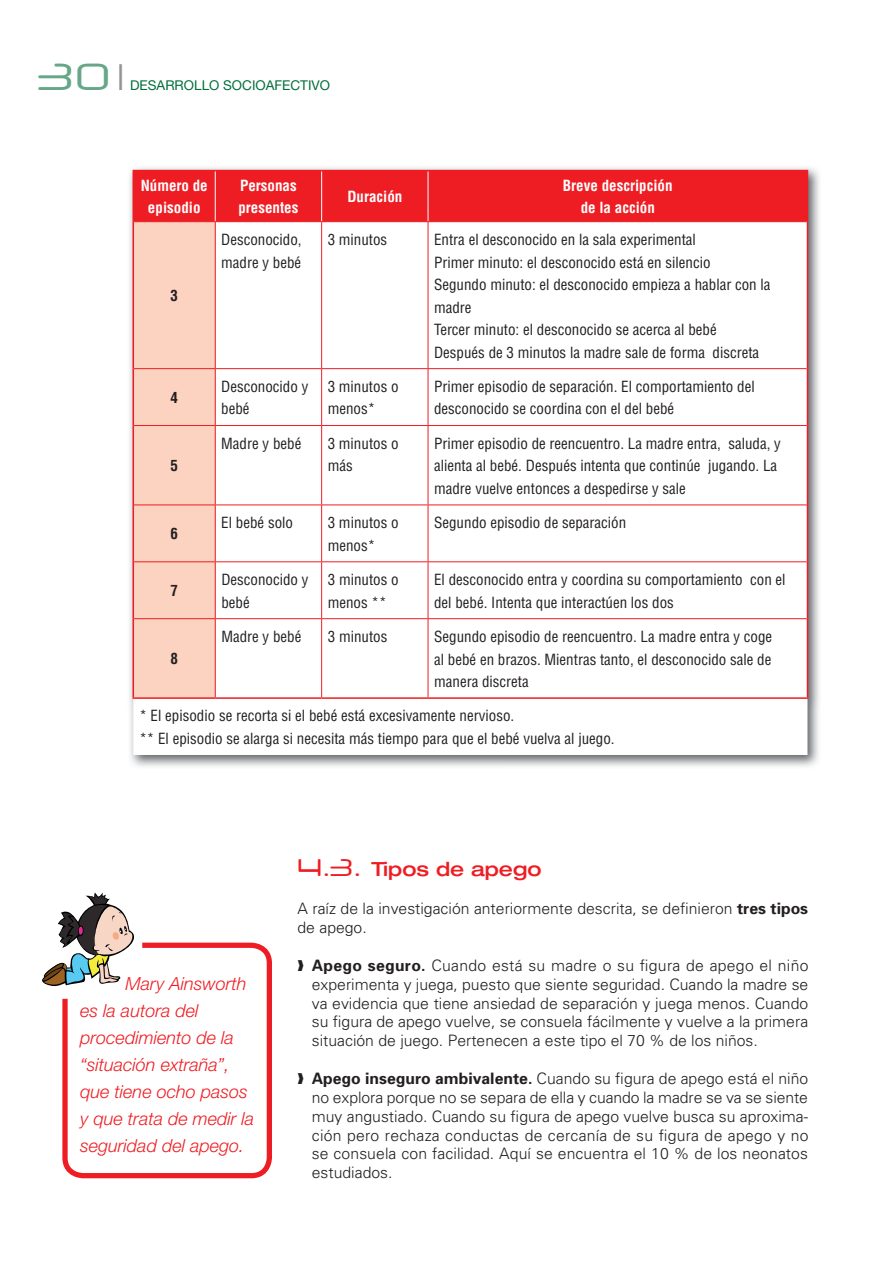
<style>
.page{position:relative;width:893px;height:1263px;background:#fff}
.page>*{position:absolute;margin:0;border:0;box-sizing:border-box;transform-origin:0 0}
.t1{font:37.5px "Neuropol X Free";color:#67a788}
.t2{font:500 expanded 19.5px "Helvetica Neue";color:#ee1d23}
.t3{font:italic 300 18px/27px "Helvetica Neue";color:#ee1d23}
.t4{font:300 15.75px/18.8px "Univers";color:#231f20;text-align:justify}
.t5{font:condensed 15px/22.5px "Helvetica";color:#231f20}
.t6{font:700 condensed 15px/22.5px "Helvetica";color:#fff;text-align:center}
.t7{font:700 condensed 15px "Helvetica";color:#231f20}
.t8{font:13.5px "Helvetica Neue";color:#006f3c}
.s1{color:#939598}
.s2{font-family:"Neuropol X Free";font-weight:400;font-stretch:normal;font-size:24px}
.s3{font-weight:700}
</style>
<div class="page">
<img style="left:129px;top:167px;width:691px;height:600px">
<div style="left:134px;top:171px;width:672px;height:50px;background:#ee1d23"></div>
<svg style="left:133px;top:222px;width:674px;height:532px"></svg>
<hr style="left:215px;top:171px;width:1px;height:50px;background:#fff">
<hr style="left:321px;top:171px;width:1px;height:50px;background:#fff">
<hr style="left:427px;top:171px;width:1px;height:50px;background:#fff">
<hr style="left:134px;top:221px;width:81px;height:1px;background:#ee1d23">
<hr style="left:215px;top:221px;width:106px;height:1px;background:#ee1d23">
<hr style="left:215px;top:222px;width:1px;height:146px;background:#ee1d23">
<hr style="left:321px;top:221px;width:107px;height:1px;background:#ee1d23">
<hr style="left:321px;top:222px;width:1px;height:146px;background:#ee1d23">
<hr style="left:428px;top:221px;width:378px;height:1px;background:#ee1d23">
<hr style="left:427px;top:222px;width:1px;height:146px;background:#ee1d23">
<hr style="left:134px;top:368px;width:81px;height:1px;background:#ee1d23">
<hr style="left:215px;top:368px;width:106px;height:1px;background:#ee1d23">
<hr style="left:215px;top:369px;width:1px;height:56px;background:#ee1d23">
<hr style="left:321px;top:368px;width:107px;height:1px;background:#ee1d23">
<hr style="left:321px;top:369px;width:1px;height:56px;background:#ee1d23">
<hr style="left:428px;top:368px;width:378px;height:1px;background:#ee1d23">
<hr style="left:427px;top:369px;width:1px;height:56px;background:#ee1d23">
<hr style="left:134px;top:425px;width:81px;height:1px;background:#ee1d23">
<hr style="left:215px;top:425px;width:106px;height:1px;background:#ee1d23">
<hr style="left:215px;top:426px;width:1px;height:78px;background:#ee1d23">
<hr style="left:321px;top:425px;width:107px;height:1px;background:#ee1d23">
<hr style="left:321px;top:426px;width:1px;height:78px;background:#ee1d23">
<hr style="left:428px;top:425px;width:378px;height:1px;background:#ee1d23">
<hr style="left:427px;top:426px;width:1px;height:78px;background:#ee1d23">
<hr style="left:134px;top:504px;width:81px;height:1px;background:#ee1d23">
<hr style="left:215px;top:504px;width:106px;height:1px;background:#ee1d23">
<hr style="left:215px;top:505px;width:1px;height:56px;background:#ee1d23">
<hr style="left:321px;top:504px;width:107px;height:1px;background:#ee1d23">
<hr style="left:321px;top:505px;width:1px;height:56px;background:#ee1d23">
<hr style="left:428px;top:504px;width:378px;height:1px;background:#ee1d23">
<hr style="left:427px;top:505px;width:1px;height:56px;background:#ee1d23">
<hr style="left:134px;top:561px;width:81px;height:1px;background:#ee1d23">
<hr style="left:215px;top:561px;width:106px;height:1px;background:#ee1d23">
<hr style="left:215px;top:562px;width:1px;height:56px;background:#ee1d23">
<hr style="left:321px;top:561px;width:107px;height:1px;background:#ee1d23">
<hr style="left:321px;top:562px;width:1px;height:56px;background:#ee1d23">
<hr style="left:428px;top:561px;width:378px;height:1px;background:#ee1d23">
<hr style="left:427px;top:562px;width:1px;height:56px;background:#ee1d23">
<hr style="left:134px;top:618px;width:81px;height:1px;background:#ee1d23">
<hr style="left:215px;top:618px;width:106px;height:1px;background:#ee1d23">
<hr style="left:215px;top:619px;width:1px;height:78px;background:#ee1d23">
<hr style="left:321px;top:618px;width:107px;height:1px;background:#ee1d23">
<hr style="left:321px;top:619px;width:1px;height:78px;background:#ee1d23">
<hr style="left:428px;top:618px;width:378px;height:1px;background:#ee1d23">
<hr style="left:427px;top:619px;width:1px;height:78px;background:#ee1d23">
<hr style="left:132px;top:170px;width:83px;height:1px;background:#ee1d23">
<hr style="left:132px;top:171px;width:2px;height:51px;background:#ee1d23">
<hr style="left:215px;top:170px;width:106px;height:1px;background:#ee1d23">
<hr style="left:321px;top:170px;width:107px;height:1px;background:#ee1d23">
<hr style="left:428px;top:170px;width:379px;height:1px;background:#ee1d23">
<hr style="left:806px;top:171px;width:1px;height:51px;background:#ee1d23">
<hr style="left:132px;top:222px;width:2px;height:146px;background:#ee1d23">
<hr style="left:806px;top:222px;width:1px;height:146px;background:#ee1d23">
<hr style="left:132px;top:368px;width:2px;height:57px;background:#ee1d23">
<hr style="left:806px;top:368px;width:1px;height:57px;background:#ee1d23">
<hr style="left:132px;top:425px;width:2px;height:80px;background:#ee1d23">
<hr style="left:806px;top:425px;width:1px;height:80px;background:#ee1d23">
<hr style="left:132px;top:505px;width:2px;height:56px;background:#ee1d23">
<hr style="left:806px;top:505px;width:1px;height:56px;background:#ee1d23">
<hr style="left:132px;top:561px;width:2px;height:57px;background:#ee1d23">
<hr style="left:806px;top:561px;width:1px;height:57px;background:#ee1d23">
<hr style="left:132px;top:618px;width:2px;height:79px;background:#ee1d23">
<hr style="left:806px;top:618px;width:1px;height:79px;background:#ee1d23">
<hr style="left:132px;top:697px;width:83px;height:1px;background:#ee1d23">
<hr style="left:215px;top:697px;width:106px;height:1px;background:#ee1d23">
<hr style="left:321px;top:697px;width:107px;height:1px;background:#ee1d23">
<hr style="left:428px;top:697px;width:379px;height:1px;background:#ee1d23">
<svg style="left:62px;top:942px;width:210px;height:237px"></svg>
<svg style="left:42px;top:892px;width:94px;height:94px"></svg>
<p class="t1" style="left:39px;top:52px;width:86px">30<span class="s1">❘</span></p>
<p class="t8" style="left:130px;top:77px;width:201px">DESARROLLO SOCIOAFECTIVO</p>
<p class="t6" style="left:141px;top:174px;width:69px">Número de episodio</p>
<p class="t6" style="left:238px;top:174px;width:61px;text-align:left">Personas presentes</p>
<p class="t6" style="left:347px;top:185px;width:56px">Duración</p>
<p class="t6" style="left:562px;top:174px;width:111px">Breve descripción de la acción</p>
<p class="t7" style="left:170px;top:286px;width:9px">3</p>
<p class="t5" style="left:221px;top:228px;width:82px">Desconocido, madre y bebé</p>
<p class="t5" style="left:327px;top:228px;width:61px">3 minutos</p>
<p class="t5" style="left:434px;top:228px;width:338px">Entra el desconocido en la sala experimental<br>Primer minuto: el desconocido está en silencio<br>Segundo minuto: el desconocido empieza a hablar con la madre<br>Tercer minuto: el desconocido se acerca al bebé Después de 3 minutos la madre sale de forma discreta</p>
<p class="t7" style="left:170px;top:388px;width:9px">4</p>
<p class="t5" style="left:221px;top:375px;width:89px">Desconocido y bebé</p>
<p class="t5" style="left:327px;top:375px;width:72px">3 minutos o menos*</p>
<p class="t5" style="left:434px;top:375px;width:322px">Primer episodio de separación. El comportamiento del desconocido se coordina con el del bebé</p>
<p class="t7" style="left:170px;top:456px;width:9px">5</p>
<p class="t7" style="left:170px;top:524px;width:9px">6</p>
<p class="t5" style="left:221px;top:432px;width:81px">Madre y bebé</p>
<p class="t5" style="left:327px;top:432px;width:72px">3 minutos o más</p>
<p class="t5" style="left:434px;top:432px;width:348px">Primer episodio de reencuentro. La madre entra, saluda, y alienta al bebé. Después intenta que continúe jugando. La madre vuelve entonces a despedirse y sale</p>
<p class="t5" style="left:221px;top:511px;width:73px">El bebé solo</p>
<p class="t5" style="left:327px;top:511px;width:72px">3 minutos o menos*</p>
<p class="t5" style="left:434px;top:511px;width:194px">Segundo episodio de separación</p>
<p class="t7" style="left:170px;top:581px;width:9px">7</p>
<p class="t5" style="left:221px;top:568px;width:89px">Desconocido y bebé</p>
<p class="t5" style="left:327px;top:568px;width:72px">3 minutos o menos **</p>
<p class="t5" style="left:434px;top:568px;width:353px">El desconocido entra y coordina su comportamiento con el del bebé. Intenta que interactúen los dos</p>
<p class="t5" style="left:221px;top:625px;width:81px">Madre y bebé</p>
<p class="t5" style="left:327px;top:625px;width:61px">3 minutos</p>
<p class="t5" style="left:434px;top:625px;width:339px;text-align:justify">Segundo episodio de reencuentro. La madre entra y coge al bebé en brazos. Mientras tanto, el desconocido sale de manera discreta</p>
<p class="t5" style="left:139px;top:704px;width:476px">* El episodio se recorta si el bebé está excesivamente nervioso.<br>** El episodio se alarga si necesita más tiempo para que el bebé vuelva al juego.</p>
<p class="t7" style="left:170px;top:649px;width:9px">8</p>
<p class="t3" style="left:80px;top:969px;width:175px;text-indent:45px">Mary Ainsworth es la autora del procedimiento de la “situación extraña”, que tiene ocho pasos y que trata de medir la seguridad del apego.</p>
<p class="t2" style="left:297px;top:856px;width:245px"><span class="s2">4.3.</span> Tipos de apego</p>
<p class="t4" style="left:297px;top:898px;width:512px">A raíz de la investigación anteriormente descrita, se definieron <span class="s3">tres tipos </span>de apego.</p>
<p class="t4" style="left:312px;top:955px;width:498px;text-indent:-14px">❱ <span class="s3">Apego seguro.</span> Cuando está su madre o su figura de apego el niño experimenta y juega, puesto que siente seguridad. Cuando la madre se va evidencia que tiene ansiedad de separación y juega menos. Cuando su figura de apego vuelve, se consuela fácilmente y vuelve a la primera situación de juego. Pertenecen a este tipo el 70 % de los niños.</p>
<p class="t4" style="left:312px;top:1068px;width:498px;text-indent:-14px">❱ <span class="s3">Apego inseguro ambivalente.</span> Cuando su figura de apego está el niño no explora porque no se separa de ella y cuando la madre se va se siente muy angustiado. Cuando su figura de apego vuelve busca su aproxima&shy;ción pero rechaza conductas de cercanía de su figura de apego y no se consuela con facilidad. Aquí se encuentra el 10 % de los neonatos estudiados.</p>
</div>
